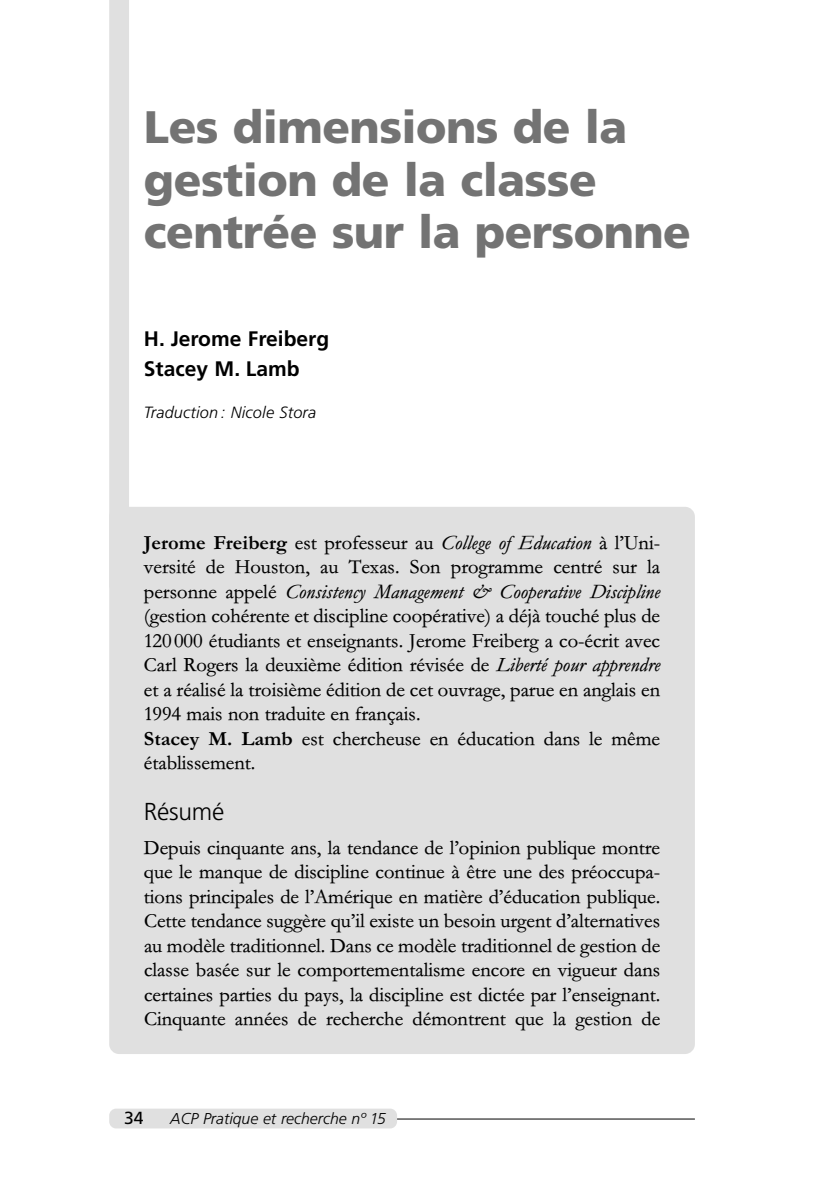
<style>
.page{position:relative;width:819px;height:1191px;background:#fff}
.page>*{position:absolute;margin:0;border:0;box-sizing:border-box;transform-origin:0 0}
.t1{font:900 45.5px/52.5px "Frutiger";letter-spacing:-.01em;color:#737373}
.t2{font:300 24.5px "Frutiger";letter-spacing:-.01em;color:#000}
.t3{font:700 21px/29.4px "Frutiger";color:#000}
.t4{font:20.47px/24.5px "Gar M Two";color:#000}
.t5{font:17.5px "Frutiger";color:#000}
.t6{font:italic 300 16.28px "Frutiger";letter-spacing:.01em;color:#000}
.t7{font:italic 300 15.75px "Frutiger";color:#000}
.s1{font-weight:700}
.s2{font-style:italic}
</style>
<div class="page">
<div style="left:109px;top:507px;width:585px;height:547px;background:#e0e0e0;border-radius:10px"></div>
<div style="left:109px;top:0;width:20px;height:514px;background:#e0e0e0"></div>
<div style="left:109px;top:1108px;width:288px;height:20px;background:#e0e0e0;border-radius:7px"></div>
<hr style="left:397px;top:1118px;width:297px;height:1px;background:#000">
<h1 class="t1" style="left:144px;top:105px;width:548px">Les dimensions de la gestion de la classe centrée sur la personne</h1>
<p class="t3" style="left:144px;top:326px;width:187px">H. Jerome Freiberg<br>Stacey M. Lamb</p>
<p class="t6" style="left:144px;top:405px;width:174px">Traduction : Nicole Stora</p>
<p class="t4" style="left:144px;top:529px;width:517px"><span class="s1">Jerome Freiberg</span> est professeur au <span class="s2">College of Education</span> à l’Uni&shy;versité de Houston, au Texas. Son programme centré sur la personne appelé <span class="s2">Consistency Management &amp; Cooperative Discipline </span>(gestion cohérente et discipline coopérative) a déjà touché plus de 120 000 étudiants et enseignants. Jerome Freiberg a co-écrit avec Carl Rogers la deuxième édition révisée de <span class="s2">Liberté pour apprendre </span>et a réalisé la troisième édition de cet ouvrage, parue en anglais en 1994 mais non traduite en français.<br><span class="s1">Stacey M. Lamb</span> est chercheuse en éducation dans le même établissement.</p>
<p class="t2" style="left:144px;top:802px;width:82px">Résumé</p>
<p class="t4" style="left:144px;top:834px;width:518px;text-align:justify">Depuis cinquante ans, la tendance de l’opinion publique montre que le manque de discipline continue à être une des préoccupa&shy;tions principales de l’Amérique en matière d’éducation publique.<br>Cette tendance suggère qu’il existe un besoin urgent d’alternatives au modèle traditionnel. Dans ce modèle traditionnel de gestion de classe basée sur le comportementalisme encore en vigueur dans certaines parties du pays, la discipline est dictée par l’enseignant.<br>Cinquante années de recherche démontrent que la gestion de</p>
<p class="t5" style="left:124px;top:1111px;width:21px">34</p>
<p class="t7" style="left:170px;top:1112px;width:217px">ACP Pratique et recherche nº 15</p>
</div>
